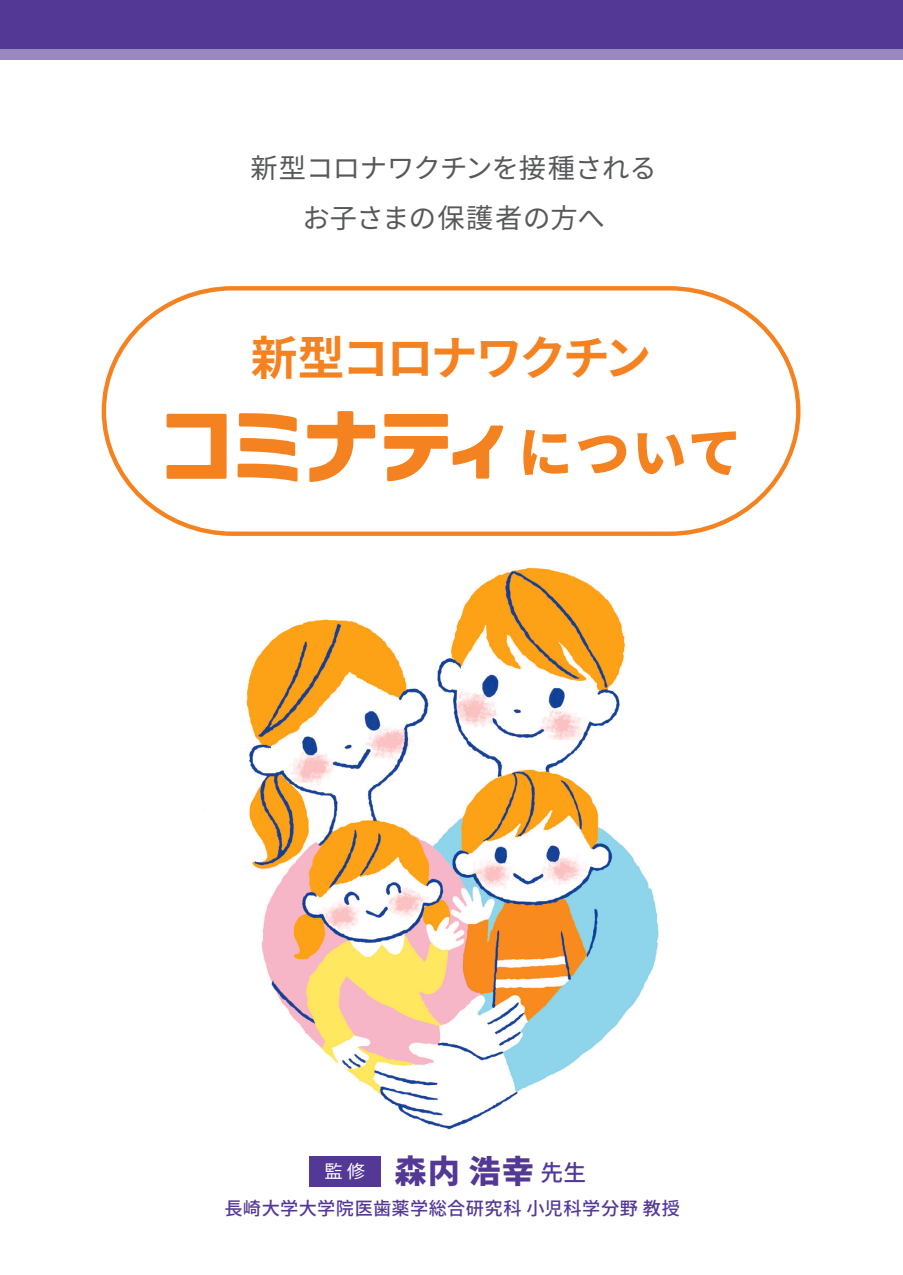
<style>
.page{position:relative;width:903px;height:1275px;background:#fff}
.page>*{position:absolute;margin:0;border:0;box-sizing:border-box;transform-origin:0 0}
.t1{font:900 54.07px "Noto Sans JP";color:#f58220}
.t2{font:700 46.9px "Noto Sans JP";letter-spacing:-.055em;color:#f58220}
.t3{font:900 32.2px "Noto Sans JP";color:#543896}
.t4{font:27.3px/50.1px "Noto Sans JP";letter-spacing:-.005em;color:#57585a;text-align:center}
.t5{font:500 18.2px "Noto Sans JP";letter-spacing:.025em;color:#543896}
.s1{font-weight:500;font-size:22.75px}
</style>
<div class="page">
<div style="left:0;top:0;width:903px;height:60px;background:#9989c0"></div>
<div style="left:0;top:0;width:903px;height:49px;background:#543896"></div>
<img style="left:246px;top:567px;width:413px;height:563px">
<div style="left:309px;top:1156px;width:72px;height:30px;background:#543896"></div>
<svg style="left:101px;top:286px;width:700px;height:250px"></svg>
<p class="t4" style="left:250px;top:144px;width:408px">新型コロナワクチンを接種されるお子さまの保護者の方へ</p>
<h2 class="t2" style="left:251px;top:331px;width:402px">新型コロナワクチン</h2>
<h1 class="t1" style="left:518px;top:422px;width:225px">について</h1>
<p class="t3" style="left:324px;top:1153px;width:263px"><sup>監</sup> <sup>修</sup> 森内 浩幸<span class="s1">先生</span></p>
<p class="t5" style="left:224px;top:1198px;width:457px">長崎大学大学院医歯薬学総合研究科 小児科学分野 教授</p>
</div>
